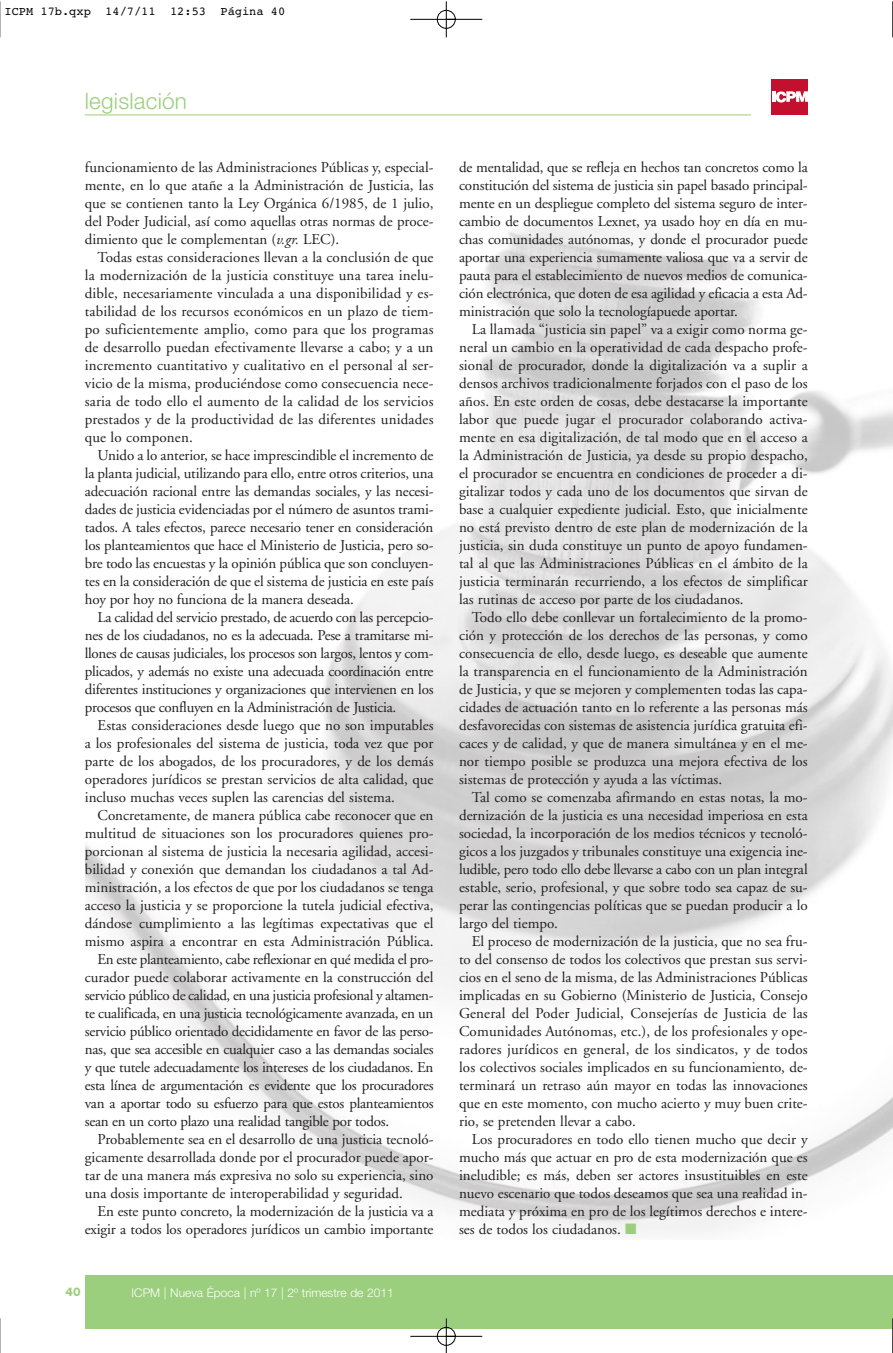
<style>
.page{position:relative;width:893px;height:1353px;background:#fff}
.page>*{position:absolute;margin:0;border:0;box-sizing:border-box;transform-origin:0 0}
.t1{font:300 22.5px "Helvetica Neue";letter-spacing:.01em;color:#9bce7d}
.t2{font:15px/18px "Adobe Garamond";color:#231f20;text-align:justify}
.t3{font:15px "Adobe Garamond";letter-spacing:-.02em;color:#231f20}
.t4{font:15px "Adobe Garamond";letter-spacing:-.025em;color:#231f20}
.t5{font:300 12px "Helvetica Neue";color:#fff}
.t6{font:12px "Courier";color:#000}
.t7{font:800 12px "Helvetica Neue";color:#9bce7d}
.s1{font-style:italic}
.s2{color:#9bce7d}
</style>
<div class="page">
<div style="left:85px;top:1275px;width:807px;height:53px;background:#9bce7d"></div>
<hr style="left:85px;top:115px;width:666px;height:1px;background:#9bce7d">
<div style="left:772px;top:79px;width:36px;height:36px;background:#c3102f"></div>
<hr style="left:772px;top:91px;width:4px;height:11px;background:#fff">
<svg style="left:776px;top:91px;width:32px;height:12px"></svg>
<hr style="left:0;top:1px;width:1px;height:36px;background:#000">
<hr style="left:892px;top:1px;width:1px;height:36px;background:#000">
<hr style="left:0;top:1318px;width:1px;height:35px;background:#000">
<hr style="left:892px;top:1318px;width:1px;height:35px;background:#000">
<div style="left:437px;top:10px;width:19px;height:19px;border:1px solid #fff;border-radius:50%"></div>
<div style="left:437px;top:1327px;width:19px;height:19px;border:1px solid #fff;border-radius:50%"></div>
<hr style="left:410px;top:19px;width:72px;height:1px;background:#000">
<hr style="left:410px;top:1336px;width:72px;height:1px;background:#000">
<hr style="left:446px;top:1px;width:1px;height:36px;background:#000">
<hr style="left:446px;top:1318px;width:1px;height:35px;background:#000">
<div style="left:437px;top:10px;width:18px;height:19px;border:1px solid #000;border-radius:50%"></div>
<div style="left:437px;top:1327px;width:18px;height:18px;border:1px solid #000;border-radius:50%"></div>
<p class="t6" style="left:4px;top:7px;width:282px">ICPM 17b.qxp 14/7/11 12:53 Página 40</p>
<h1 class="t1" style="left:85px;top:93px;width:104px">legislación</h1>
<p class="t2" style="left:85px;top:160px;width:350px">funcionamiento de las Administraciones Públicas y, especial&shy;mente, en lo que atañe a la Administración de Justicia, las que se contienen tanto la Ley Orgánica 6/1985, de 1 julio, del Poder Judicial, así como aquellas otras normas de proce&shy;dimiento que le complementan (<span class="s1">v.gr.</span> LEC).</p>
<p class="t2" style="left:85px;top:250px;width:350px;text-indent:13px">Todas estas consideraciones llevan a la conclusión de que la modernización de la justicia constituye una tarea inelu&shy;dible, necesariamente vinculada a una disponibilidad y es&shy;tabilidad de los recursos económicos en un plazo de tiem&shy;po suficientemente amplio, como para que los programas de desarrollo puedan efectivamente llevarse a cabo; y a un incremento cuantitativo y cualitativo en el personal al ser&shy;vicio de la misma, produciéndose como consecuencia nece&shy;saria de todo ello el aumento de la calidad de los servicios prestados y de la productividad de las diferentes unidades que lo componen.</p>
<p class="t2" style="left:85px;top:448px;width:350px;text-indent:13px">Unido a lo anterior, se hace imprescindible el incremento de la planta judicial, utilizando para ello, entre otros criterios, una adecuación racional entre las demandas sociales, y las necesi&shy;dades de justicia evidenciadas por el número de asuntos trami&shy;tados. A tales efectos, parece necesario tener en consideración los planteamientos que hace el Ministerio de Justicia, pero so&shy;bre todo las encuestas y la opinión pública que son concluyen&shy;tes en la consideración de que el sistema de justicia en este país hoy por hoy no funciona de la manera deseada.</p>
<p class="t2" style="left:85px;top:610px;width:350px;text-indent:13px">La calidad del servicio prestado, de acuerdo con las percepcio&shy;nes de los ciudadanos, no es la adecuada. Pese a tramitarse mi&shy;llones de causas judiciales, los procesos son largos, lentos y com&shy;plicados, y además no existe una adecuada coordinación entre diferentes instituciones y organizaciones que intervienen en los procesos que confluyen en la Administración de Justicia.</p>
<p class="t2" style="left:85px;top:718px;width:350px;text-indent:13px">Estas consideraciones desde luego que no son imputables a los profesionales del sistema de justicia, toda vez que por parte de los abogados, de los procuradores, y de los demás operadores jurídicos se prestan servicios de alta calidad, que incluso muchas veces suplen las carencias del sistema.</p>
<p class="t2" style="left:98px;top:808px;width:337px">Concretamente, de manera pública cabe reconocer que en</p>
<p class="t2" style="left:85px;top:826px;width:350px">multitud de situaciones son los procuradores quienes pro-</p>
<p class="t2" style="left:85px;top:844px;width:350px">porcionan al sistema de justicia la necesaria agilidad, accesi-</p>
<p class="t2" style="left:85px;top:862px;width:350px">bilidad y conexión que demandan los ciudadanos a tal Ad-</p>
<p class="t2" style="left:85px;top:880px;width:350px">ministración, a los efectos de que por los ciudadanos se tenga</p>
<p class="t2" style="left:85px;top:898px;width:350px">acceso la justicia y se proporcione la tutela judicial efectiva,</p>
<p class="t2" style="left:85px;top:916px;width:350px">dándose cumplimiento a las legítimas expectativas que el</p>
<p class="t2" style="left:85px;top:934px;width:350px">mismo aspira a encontrar en esta Administración Pública.</p>
<p class="t3" style="left:98px;top:954px;width:337px">En este planteamiento, cabe reflexionar en qué medida el pro-</p>
<p class="t2" style="left:85px;top:970px;width:350px">curador puede colaborar activamente en la construcción del</p>
<p class="t4" style="left:85px;top:990px;width:350px">servicio público de calidad, en una justicia profesional y altamen-</p>
<p class="t3" style="left:85px;top:1008px;width:350px">te cualificada, en una justicia tecnológicamente avanzada, en un</p>
<p class="t3" style="left:85px;top:1026px;width:350px">servicio público orientado decididamente en favor de las perso-</p>
<p class="t3" style="left:85px;top:1044px;width:350px">nas, que sea accesible en cualquier caso a las demandas sociales</p>
<p class="t3" style="left:85px;top:1062px;width:350px">y que tutele adecuadamente los intereses de los ciudadanos. En</p>
<p class="t3" style="left:85px;top:1080px;width:350px">esta línea de argumentación es evidente que los procuradores</p>
<p class="t3" style="left:85px;top:1098px;width:350px">van a aportar todo su esfuerzo para que estos planteamientos</p>
<p class="t3" style="left:85px;top:1116px;width:306px">sean en un corto plazo una realidad tangible por todos.</p>
<p class="t2" style="left:98px;top:1132px;width:337px">Probablemente sea en el desarrollo de una justicia tecnoló-</p>
<p class="t2" style="left:85px;top:1150px;width:350px">gicamente desarrollada donde por el procurador puede apor-</p>
<p class="t2" style="left:85px;top:1168px;width:350px">tar de una manera más expresiva no solo su experiencia, sino</p>
<p class="t2" style="left:85px;top:1186px;width:319px">una dosis importante de interoperabilidad y seguridad.</p>
<p class="t2" style="left:98px;top:1204px;width:337px">En este punto concreto, la modernización de la justicia va a</p>
<p class="t2" style="left:85px;top:1222px;width:350px">exigir a todos los operadores jurídicos un cambio importante</p>
<p class="t7" style="left:66px;top:1287px;width:17px">40</p>
<p class="t5" style="left:132px;top:1288px;width:264px">ICPM | Nueva Época | nº 17 | 2º trimestre de 2011</p>
<p class="t2" style="left:459px;top:160px;width:350px">de mentalidad, que se refleja en hechos tan concretos como la constitución del sistema de justicia sin papel basado principal&shy;mente en un despliegue completo del sistema seguro de inter&shy;cambio de documentos Lexnet, ya usado hoy en día en mu&shy;chas comunidades autónomas, y donde el procurador puede aportar una experiencia sumamente valiosa que va a servir de pauta para el establecimiento de nuevos medios de comunica&shy;ción electrónica, que doten de esa agilidad y eficacia a esta Ad&shy;ministración que solo la tecnologíapuede aportar.</p>
<p class="t2" style="left:459px;top:322px;width:350px;text-indent:13px">La llamada “justicia sin papel” va a exigir como norma ge&shy;neral un cambio en la operatividad de cada despacho profe&shy;sional de procurador, donde la digitalización va a suplir a densos archivos tradicionalmente forjados con el paso de los años. En este orden de cosas, debe destacarse la importante labor que puede jugar el procurador colaborando activa&shy;mente en esa digitalización, de tal modo que en el acceso a la Administración de Justicia, ya desde su propio despacho, el procurador se encuentra en condiciones de proceder a di&shy;gitalizar todos y cada uno de los documentos que sirvan de base a cualquier expediente judicial. Esto, que inicialmente no está previsto dentro de este plan de modernización de la justicia, sin duda constituye un punto de apoyo fundamen&shy;tal al que las Administraciones Públicas en el ámbito de la justicia terminarán recurriendo, a los efectos de simplificar las rutinas de acceso por parte de los ciudadanos.</p>
<p class="t2" style="left:459px;top:610px;width:350px;text-indent:13px">Todo ello debe conllevar un fortalecimiento de la promo&shy;ción y protección de los derechos de las personas, y como consecuencia de ello, desde luego, es deseable que aumente la transparencia en el funcionamiento de la Administración de Justicia, y que se mejoren y complementen todas las capa&shy;cidades de actuación tanto en lo referente a las personas más desfavorecidas con sistemas de asistencia jurídica gratuita efi&shy;caces y de calidad, y que de manera simultánea y en el me&shy;nor tiempo posible se produzca una mejora efectiva de los sistemas de protección y ayuda a las víctimas.</p>
<p class="t2" style="left:459px;top:790px;width:350px;text-indent:13px">Tal como se comenzaba afirmando en estas notas, la mo&shy;dernización de la justicia es una necesidad imperiosa en esta sociedad, la incorporación de los medios técnicos y tecnoló&shy;gicos a los juzgados y tribunales constituye una exigencia ine&shy;ludible, pero todo ello debe llevarse a cabo con un plan integral estable, serio, profesional, y que sobre todo sea capaz de su&shy;perar las contingencias políticas que se puedan producir a lo largo del tiempo.</p>
<p class="t2" style="left:459px;top:934px;width:350px;text-indent:13px">El proceso de modernización de la justicia, que no sea fru&shy;to del consenso de todos los colectivos que prestan sus servi&shy;cios en el seno de la misma, de las Administraciones Públicas implicadas en su Gobierno (Ministerio de Justicia, Consejo General del Poder Judicial, Consejerías de Justicia de las Comunidades Autónomas, etc.), de los profesionales y ope&shy;radores jurídicos en general, de los sindicatos, y de todos los colectivos sociales implicados en su funcionamiento, de&shy;terminará un retraso aún mayor en todas las innovaciones que en este momento, con mucho acierto y muy buen crite&shy;rio, se pretenden llevar a cabo.</p>
<p class="t2" style="left:459px;top:1132px;width:350px;text-indent:13px">Los procuradores en todo ello tienen mucho que decir y mucho más que actuar en pro de esta modernización que es ineludible; es más, deben ser actores insustituibles en este nuevo escenario que todos deseamos que sea una realidad in&shy;mediata y próxima en pro de los legítimos derechos e intere&shy;ses de todos los ciudadanos. <span class="s2">■</span></p>
</div>
